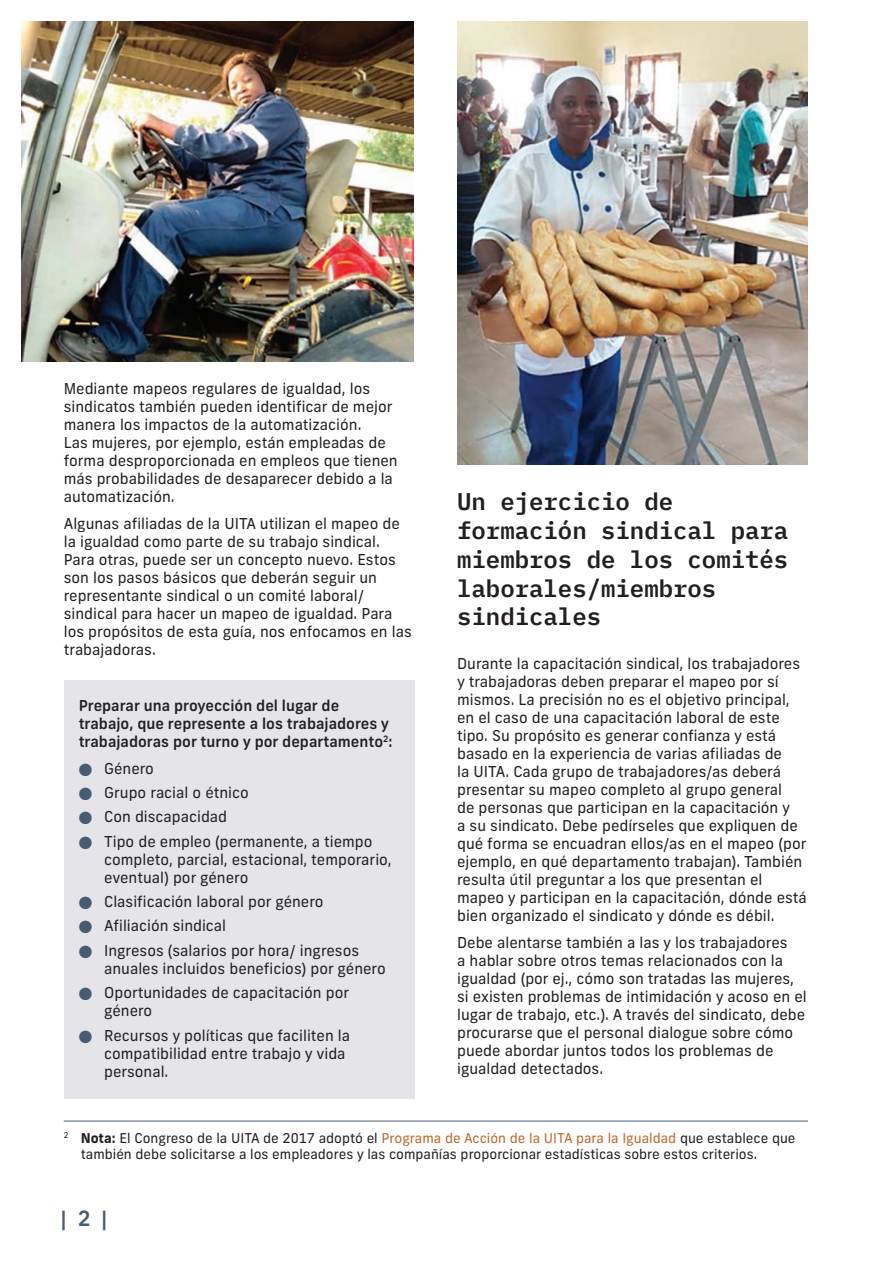
<style>
.page{position:relative;width:893px;height:1263px;background:#fff}
.page>*{position:absolute;margin:0;border:0;box-sizing:border-box;transform-origin:0 0}
.t1{font:600 24px/28.8px "IBM Plex Mono";color:#231f20}
.t2{font:500 21px "Frank New";color:#475b71}
.t3{font:15px/18px "Frank New";color:#231f20}
.t4{font:500 15px/18px "Frank New";color:#231f20}
.t5{font:13.5px/16.2px "Frank New";color:#231f20}
.s1{color:#475b71}
.s2{font-weight:700}
.s3{color:#bf682b}
</style>
<div class="page">
<img style="left:21px;top:21px;width:392px;height:340px">
<hr style="left:64px;top:1121px;width:744px;height:1px;background:#475b71">
<div style="left:64px;top:680px;width:351px;height:418px;background:#e5e5e9"></div>
<img style="left:457px;top:21px;width:351px;height:444px">
<p class="t3" style="left:64px;top:380px;width:335px">Mediante mapeos regulares de igualdad, los sindicatos también pueden identificar de mejor manera los impactos de la automatización.<br>Las mujeres, por ejemplo, están empleadas de forma desproporcionada en empleos que tienen más probabilidades de desaparecer debido a la automatización.</p>
<p class="t3" style="left:64px;top:514px;width:349px">Algunas afiliadas de la UITA utilizan el mapeo de la igualdad como parte de su trabajo sindical.<br>Para otras, puede ser un concepto nuevo. Estos son los pasos básicos que deberán seguir un representante sindical o un comité laboral/ sindical para hacer un mapeo de igualdad. Para los propósitos de esta guía, nos enfocamos en las trabajadoras.</p>
<p class="t4" style="left:79px;top:696px;width:315px">Preparar una proyección del lugar de trabajo, que represente a los trabajadores y trabajadoras por turno y por departamento<sup>2</sup>:</p>
<p class="t3" style="left:79px;top:759px;width:77px"><span class="s1">●</span> Género</p>
<p class="t3" style="left:79px;top:783px;width:172px"><span class="s1">●</span> Grupo racial o étnico</p>
<p class="t3" style="left:79px;top:808px;width:150px"><span class="s1">●</span> Con discapacidad</p>
<p class="t3" style="left:104px;top:832px;width:289px;text-indent:-26px"><span class="s1">●</span> Tipo de empleo (permanente, a tiempo completo, parcial, estacional, temporario, eventual) por género</p>
<p class="t3" style="left:79px;top:892px;width:246px"><span class="s1">●</span> Clasificación laboral por género</p>
<p class="t3" style="left:79px;top:917px;width:149px"><span class="s1">●</span> Afiliación sindical</p>
<p class="t3" style="left:104px;top:941px;width:283px;text-indent:-26px"><span class="s1">●</span> Ingresos (salarios por hora/ ingresos anuales incluidos beneficios) por género</p>
<p class="t3" style="left:104px;top:984px;width:246px;text-indent:-26px"><span class="s1">●</span> Oportunidades de capacitación por género</p>
<p class="t3" style="left:104px;top:1026px;width:247px;text-indent:-26px"><span class="s1">●</span> Recursos y políticas que faciliten la compatibilidad entre trabajo y vida personal.</p>
<h1 class="t1" style="left:457px;top:485px;width:333px">Un ejercicio de formación sindical para miembros de los comités laborales/miembros sindicales</h1>
<p class="t3" style="left:457px;top:654px;width:351px">Durante la capacitación sindical, los trabajadores y trabajadoras deben preparar el mapeo por sí mismos. La precisión no es el objetivo principal, en el caso de una capacitación laboral de este tipo. Su propósito es generar confianza y está basado en la experiencia de varias afiliadas de<br>la UITA. Cada grupo de trabajadores/as deberá presentar su mapeo completo al grupo general<br>de personas que participan en la capacitación y<br>a su sindicato. Debe pedírseles que expliquen de qué forma se encuadran ellos/as en el mapeo (por ejemplo, en qué departamento trabajan). También resulta útil preguntar a los que presentan el mapeo y participan en la capacitación, dónde está bien organizado el sindicato y dónde es débil.</p>
<p class="t3" style="left:457px;top:933px;width:351px">Debe alentarse también a las y los trabajadores<br>a hablar sobre otros temas relacionados con la igualdad (por ej., cómo son tratadas las mujeres, si existen problemas de intimidación y acoso en el lugar de trabajo, etc.). A través del sindicato, debe procurarse que el personal dialogue sobre cómo puede abordar juntos todos los problemas de igualdad detectados.</p>
<p class="t5" style="left:81px;top:1129px;width:716px;text-indent:-17px"><sup>2</sup> <span class="s2">Nota:</span> El Congreso de la UITA de 2017 adoptó el <span class="s3">Programa de Acción de la UITA para la Igualdad</span> que establece que también debe solicitarse a los empleadores y las compañías proporcionar estadísticas sobre estos criterios.</p>
<h2 class="t2" style="left:61px;top:1205px;width:48px">| 2 |</h2>
</div>
